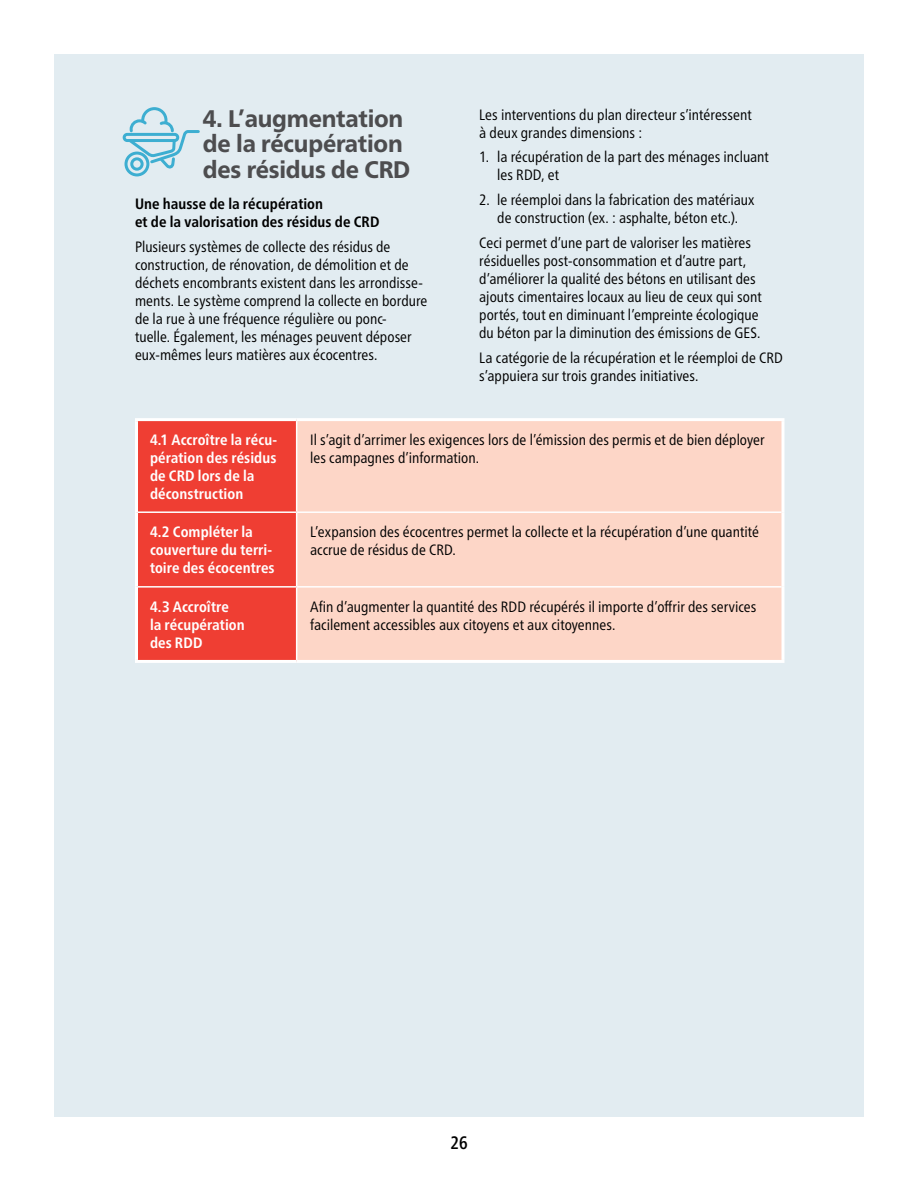
<style>
.page{position:relative;width:918px;height:1188px;background:#fff}
.page>*{position:absolute;margin:0;border:0;box-sizing:border-box;transform-origin:0 0}
.t1{font:800 24px/25.5px "Frutiger Pro";letter-spacing:-.01em;color:#4d4d4f;scale:.95 1}
.t2{font:500 condensed 18px "Frutiger Pro";color:#000;scale:.95 1}
.t3{font:condensed 15px/18px "Frutiger Pro";color:#000}
.t4{font:700 condensed 15px/18px "Frutiger Pro";letter-spacing:.005em;color:#fff}
.t5{font:700 condensed 15px/18px "Frutiger Pro";letter-spacing:.005em;color:#000}
</style>
<div class="page">
<div style="left:54px;top:54px;width:810px;height:1063px;background:#e2ecf1"></div>
<div style="left:138px;top:421px;width:158px;height:239px;background:#ef3e33"></div>
<div style="left:297px;top:421px;width:485px;height:239px;background:#fdd6c7"></div>
<hr style="left:297px;top:511px;width:485px;height:2px;background:#fff">
<hr style="left:297px;top:586px;width:485px;height:2px;background:#fff">
<hr style="left:296px;top:421px;width:1px;height:90px;background:#fff">
<hr style="left:138px;top:511px;width:159px;height:2px;background:#fff">
<hr style="left:296px;top:513px;width:1px;height:73px;background:#fff">
<hr style="left:138px;top:586px;width:159px;height:2px;background:#fff">
<hr style="left:296px;top:588px;width:1px;height:72px;background:#fff">
<hr style="left:135px;top:418px;width:162px;height:3px;background:#fff">
<hr style="left:135px;top:421px;width:3px;height:91px;background:#fff">
<hr style="left:297px;top:418px;width:488px;height:3px;background:#fff">
<hr style="left:782px;top:421px;width:2px;height:91px;background:#fff">
<hr style="left:135px;top:512px;width:3px;height:75px;background:#fff">
<hr style="left:782px;top:512px;width:2px;height:75px;background:#fff">
<hr style="left:135px;top:587px;width:3px;height:73px;background:#fff">
<hr style="left:782px;top:587px;width:2px;height:73px;background:#fff">
<hr style="left:135px;top:660px;width:162px;height:3px;background:#fff">
<hr style="left:297px;top:660px;width:488px;height:3px;background:#fff">
<div style="left:125px;top:152px;width:24px;height:24px;border:3px solid #3daed1;border-radius:50%"></div>
<div style="left:123px;top:133px;width:56px;height:9px;border:3px solid #3daed1;border-radius:3px"></div>
<svg style="left:127px;top:107px;width:73px;height:66px"></svg>
<h1 class="t1" style="left:203px;top:105px;width:220px">4. L’augmentation de la récupération des résidus de CRD</h1>
<p class="t5" style="left:135px;top:195px;width:246px">Une hausse de la récupération<br>et de la valorisation des résidus de CRD</p>
<p class="t3" style="left:135px;top:238px;width:294px">Plusieurs systèmes de collecte des résidus de construction, de rénovation, de démolition et de déchets encombrants existent dans les arrondisse&shy;ments. Le système comprend la collecte en bordure de la rue à une fréquence régulière ou ponc-<br>tuelle. Également, les ménages peuvent déposer eux-mêmes leurs matières aux écocentres.</p>
<p class="t3" style="left:479px;top:105px;width:274px">Les interventions du plan directeur s’intéressent à deux grandes dimensions :</p>
<p class="t3" style="left:497px;top:148px;width:273px;text-indent:-18px">1. la récupération de la part des ménages incluant les RDD, et</p>
<p class="t3" style="left:479px;top:191px;width:277px;text-align:center">2. le réemploi dans la fabrication des matériaux de construction (ex. : asphalte, béton etc.).</p>
<p class="t3" style="left:479px;top:234px;width:284px">Ceci permet d’une part de valoriser les matières résiduelles post-consommation et d’autre part, d’améliorer la qualité des bétons en utilisant des ajouts cimentaires locaux au lieu de ceux qui sont portés, tout en diminuant l’empreinte écologique du béton par la diminution des émissions de GES.</p>
<p class="t3" style="left:479px;top:348px;width:305px">La catégorie de la récupération et le réemploi de CRD s’appuiera sur trois grandes initiatives.</p>
<p class="t4" style="left:150px;top:430px;width:129px">4.1 Accroître la récu&shy;pération des résidus de CRD lors de la déconstruction</p>
<p class="t3" style="left:310px;top:430px;width:456px">Il s’agit d’arrimer les exigences lors de l’émission des permis et de bien déployer les campagnes d’information.</p>
<p class="t4" style="left:150px;top:523px;width:126px">4.2 Compléter la couverture du terri&shy;toire des écocentres</p>
<p class="t3" style="left:310px;top:523px;width:450px">L’expansion des écocentres permet la collecte et la récupération d’une quantité accrue de résidus de CRD.</p>
<p class="t4" style="left:150px;top:598px;width:96px">4.3 Accroître<br>la récupération des RDD</p>
<p class="t3" style="left:310px;top:598px;width:448px">Afin d’augmenter la quantité des RDD récupérés il importe d’offrir des services facilement accessibles aux citoyens et aux citoyennes.</p>
<p class="t2" style="left:450px;top:1132px;width:20px">26</p>
</div>
